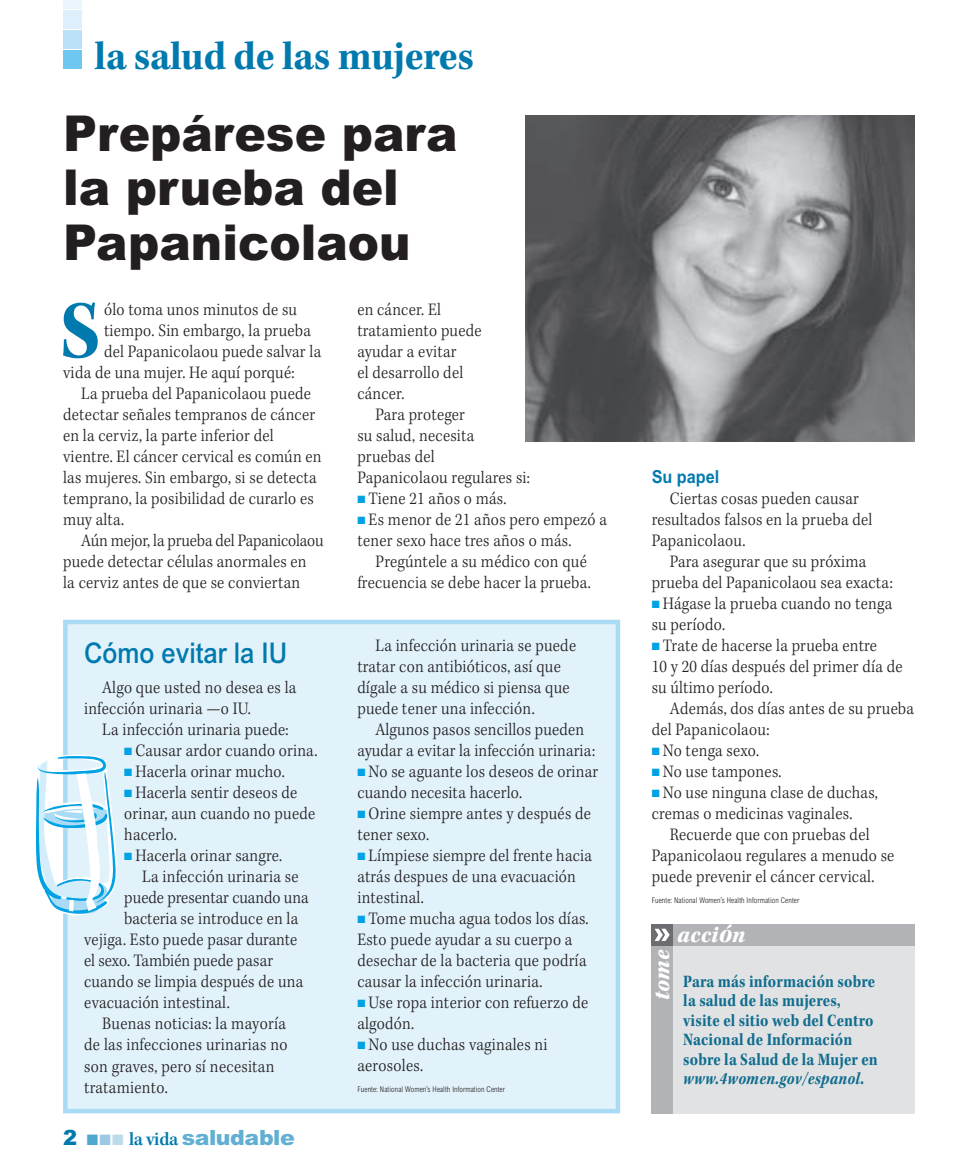
<style>
.page{position:relative;width:967px;height:1175px;background:#fff}
.page>*{position:absolute;margin:0;border:0;box-sizing:border-box;transform-origin:0 0}
.t1{font:85.2px "Kepler Std Bold Scn";color:#007aae}
.t2{font:900 49.5px/54px "Arial MT Std";color:#231f20;scale:.95 1}
.t3{font:42px "Kepler Std Bold Scn";letter-spacing:-.01em;color:#007aae}
.t4{font:500 28.5px "Arial MT Std";color:#007aae;scale:.9 1}
.t5{font:24px "Kepler Std Black Scn It";letter-spacing:.01em;color:#fff}
.t6{font:900 21px "Arial MT Std";letter-spacing:-.02em;color:#61afd2;scale:1.05 1}
.t7{font:300 18px/21px "Kepler Std";letter-spacing:.015em;color:#231f20;scale:.9 1}
.t8{font:18px/19.5px "Kepler Std Bold Scn";letter-spacing:.01em;color:#106d8e;scale:.9 1}
.t9{font:300 18px "Kepler Std";letter-spacing:-.005em;color:#231f20;scale:.9 1}
.t10{font:18px "Kepler Std Bold Scn It";letter-spacing:.015em;color:#106d8e;scale:.9 1}
.t11{font:700 18px "Arial MT Std";color:#007aae;scale:.9 1}
.t12{font:10.5px "Zapf Dingbats Std";color:#00a2e4}
.t13{font:300 condensed 7.8px "Arial MT Std";letter-spacing:.01em;color:#231f20}
.s1{color:#00a2e4}
.s2{color:#007aae}
.s3{color:#4fa8ce}
.s4{color:#9dcae3}
.s5{color:#bddaeb}
.s6{font-family:"Kepler Std Semibold Scn";font-weight:400;font-size:19.5px;color:#007aae}
.s7{font-family:"Kepler Std Bold Scn"}
</style>
<div class="page">
<div style="left:63px;top:619px;width:557px;height:494px;background:#e1f2fb"></div>
<img style="left:525px;top:115px;width:389px;height:326px">
<div style="left:672px;top:945px;width:242px;height:168px;background:#e1e2e4"></div>
<div style="left:651px;top:924px;width:21px;height:189px;background:#b2b3b7"></div>
<div style="left:651px;top:924px;width:263px;height:21px;background:#b2b3b7"></div>
<div style="left:651px;top:924px;width:21px;height:21px;background:#6c6d70"></div>
<svg style="left:654px;top:928px;width:15px;height:13px"></svg>
<svg style="left:36px;top:754px;width:85px;height:164px"></svg>
<div style="left:63px;top:51px;width:18px;height:18px;background:#6ec7f0"></div>
<div style="left:63px;top:31px;width:18px;height:18px;background:#b9e0f6"></div>
<div style="left:63px;top:10px;width:18px;height:18px;background:#dceffa"></div>
<div style="left:63px;top:0;width:18px;height:8px;background:#eaf6fc"></div>
<h3 class="t3" style="left:95px;top:32px;width:381px">la salud de las mujeres</h3>
<h2 class="t2" style="left:63px;top:105px;width:416px">Prepárese para la prueba del<br>Papanicolaou</h2>
<h1 class="t1" style="left:60px;top:283px;width:42px">S</h1>
<p class="t7" style="left:104px;top:300px;width:216px">ólo toma unos minutos de su</p>
<p class="t7" style="left:104px;top:321px;width:231px">tiempo. Sin embargo, la prueba</p>
<p class="t7" style="left:104px;top:342px;width:243px">del Papanicolaou puede salvar la</p>
<p class="t7" style="left:63px;top:363px;width:258px">vida de una mujer. He aquí porqué:</p>
<p class="t7" style="left:81px;top:384px;width:257px">La prueba del Papanicolaou puede</p>
<p class="t7" style="left:63px;top:405px;width:281px">detectar señales tempranos de cáncer</p>
<p class="t7" style="left:63px;top:426px;width:235px">en la cerviz, la parte inferior del</p>
<p class="t7" style="left:63px;top:447px;width:288px">vientre. El cáncer cervical es común en</p>
<p class="t7" style="left:63px;top:468px;width:283px">las mujeres. Sin embargo, si se detecta</p>
<p class="t7" style="left:63px;top:489px;width:280px">temprano, la posibilidad de curarlo es</p>
<p class="t7" style="left:63px;top:510px;width:69px">muy alta.</p>
<p class="t9" style="left:81px;top:530px;width:271px">Aún mejor, la prueba del Papanicolaou</p>
<p class="t7" style="left:63px;top:552px;width:272px">puede detectar células anormales en</p>
<p class="t7" style="left:63px;top:573px;width:264px">la cerviz antes de que se conviertan</p>
<p class="t7" style="left:357px;top:300px;width:139px">en cáncer. El tratamiento puede ayudar a evitar<br>el desarrollo del cáncer.</p>
<p class="t7" style="left:375px;top:405px;width:101px">Para proteger</p>
<p class="t7" style="left:357px;top:426px;width:131px">su salud, necesita</p>
<p class="t7" style="left:357px;top:447px;width:87px">pruebas del</p>
<p class="t7" style="left:357px;top:468px;width:193px">Papanicolaou regulares si:</p>
<p class="t7" style="left:368px;top:489px;width:155px">Tiene 21 años o más.</p>
<p class="t12" style="left:357px;top:494px;width:9px">■</p>
<p class="t7" style="left:357px;top:510px;width:278px"><span class="s1">■</span> Es menor de 21 años pero empezó a tener sexo hace tres años o más.</p>
<p class="t7" style="left:357px;top:552px;width:261px;text-align:right">Pregúntele a su médico con qué frecuencia se debe hacer la prueba.</p>
<h3 class="t4" style="left:84px;top:636px;width:227px">Cómo evitar la IU</h3>
<p class="t7" style="left:357px;top:636px;width:244px;text-indent:18px">La infección urinaria se puede tratar con antibióticos, así que dígale a su médico si piensa que puede tener una infección.</p>
<p class="t7" style="left:357px;top:720px;width:265px;text-align:center">Algunos pasos sencillos pueden ayudar a evitar la infección urinaria:</p>
<p class="t7" style="left:357px;top:762px;width:269px"><span class="s1">■</span> No se aguante los deseos de orinar cuando necesita hacerlo.</p>
<p class="t7" style="left:357px;top:804px;width:261px"><span class="s1">■</span> Orine siempre antes y después de tener sexo.</p>
<p class="t7" style="left:357px;top:846px;width:262px"><span class="s1">■</span> Límpiese siempre del frente hacia atrás despues de una evacuación intestinal.</p>
<p class="t7" style="left:357px;top:909px;width:258px"><span class="s1">■</span> Tome mucha agua todos los días.<br>Esto puede ayudar a su cuerpo a desechar de la bacteria que podría causar la infección urinaria.</p>
<p class="t7" style="left:357px;top:993px;width:258px"><span class="s1">■</span> Use ropa interior con refuerzo de algodón.</p>
<p class="t7" style="left:357px;top:1035px;width:212px"><span class="s1">■</span> No use duchas vaginales ni aerosoles.</p>
<p class="t13" style="left:357px;top:1085px;width:149px">Fuente: National Women’s Health Information Center</p>
<p class="t7" style="left:84px;top:678px;width:237px;text-indent:18px">Algo que usted no desea es la infección urinaria —o IU.</p>
<p class="t7" style="left:102px;top:720px;width:208px">La infección urinaria puede:</p>
<p class="t7" style="left:124px;top:741px;width:216px"><span class="s1">■</span> Causar ardor cuando orina.</p>
<p class="t7" style="left:124px;top:762px;width:180px"><span class="s1">■</span> Hacerla orinar mucho.</p>
<p class="t7" style="left:124px;top:783px;width:213px"><span class="s1">■</span> Hacerla sentir deseos de orinar, aun cuando no puede hacerlo.</p>
<p class="t7" style="left:124px;top:846px;width:177px"><span class="s1">■</span> Hacerla orinar sangre.</p>
<p class="t7" style="left:142px;top:867px;width:175px">La infección urinaria se</p>
<p class="t7" style="left:124px;top:888px;width:206px">puede presentar cuando una</p>
<p class="t7" style="left:124px;top:909px;width:195px">bacteria se introduce en la</p>
<p class="t7" style="left:84px;top:930px;width:238px">vejiga. Esto puede pasar durante</p>
<p class="t7" style="left:84px;top:951px;width:211px">el sexo. También puede pasar</p>
<p class="t7" style="left:84px;top:972px;width:245px">cuando se limpia después de una</p>
<p class="t7" style="left:84px;top:993px;width:163px">evacuación intestinal.</p>
<p class="t7" style="left:102px;top:1014px;width:205px">Buenas noticias: la mayoría</p>
<p class="t7" style="left:84px;top:1035px;width:227px">de las infecciones urinarias no</p>
<p class="t7" style="left:84px;top:1056px;width:213px">son graves, pero sí necesitan</p>
<p class="t7" style="left:84px;top:1077px;width:94px">tratamiento.</p>
<p class="t6" style="left:63px;top:1124px;width:222px"><span class="s2">2</span> <span class="s3">■</span> <span class="s4">■</span> <span class="s5">■</span> <span class="s6">la vida</span> saludable</p>
<p class="t11" style="left:651px;top:466px;width:77px">Su papel</p>
<p class="t7" style="left:651px;top:489px;width:246px;text-indent:18px">Ciertas cosas pueden causar resultados falsos en la prueba del<br>Papanicolaou.</p>
<p class="t7" style="left:651px;top:552px;width:269px;text-align:center">Para asegurar que su próxima prueba del Papanicolaou sea exacta:</p>
<p class="t7" style="left:651px;top:594px;width:269px"><span class="s1">■</span> Hágase la prueba cuando no tenga su período.</p>
<p class="t7" style="left:651px;top:636px;width:280px"><span class="s1">■</span> Trate de hacerse la prueba entre<br>10 y 20 días después del primer día de su último período.</p>
<p class="t7" style="left:651px;top:699px;width:293px;text-indent:18px">Además, dos días antes de su prueba del Papanicolaou:</p>
<p class="t7" style="left:651px;top:741px;width:121px"><span class="s1">■</span> No tenga sexo.</p>
<p class="t7" style="left:651px;top:762px;width:146px"><span class="s1">■</span> No use tampones.</p>
<p class="t7" style="left:651px;top:783px;width:253px"><span class="s1">■</span> No use ninguna clase de duchas, cremas o medicinas vaginales.</p>
<p class="t7" style="left:651px;top:825px;width:271px;text-indent:18px">Recuerde que con pruebas del<br>Papanicolaou regulares a menudo se puede prevenir el cáncer cervical.</p>
<p class="t13" style="left:651px;top:896px;width:149px">Fuente: National Women’s Health Information Center</p>
<h3 class="t5" style="left:648px;top:1000px;width:52px;rotate:-90deg">tome</h3>
<h3 class="t5" style="left:677px;top:920px;width:70px">acciÓn</h3>
<p class="t8" style="left:683px;top:972px;width:217px">Para más información sobre la salud de las mujeres, visite el sitio web del Centro<br>Nacional de Información sobre la Salud de la Mujer en</p>
<p class="t10" style="left:683px;top:1068px;width:202px">www.4women.gov/espanol<span class="s7">.</span></p>
</div>
